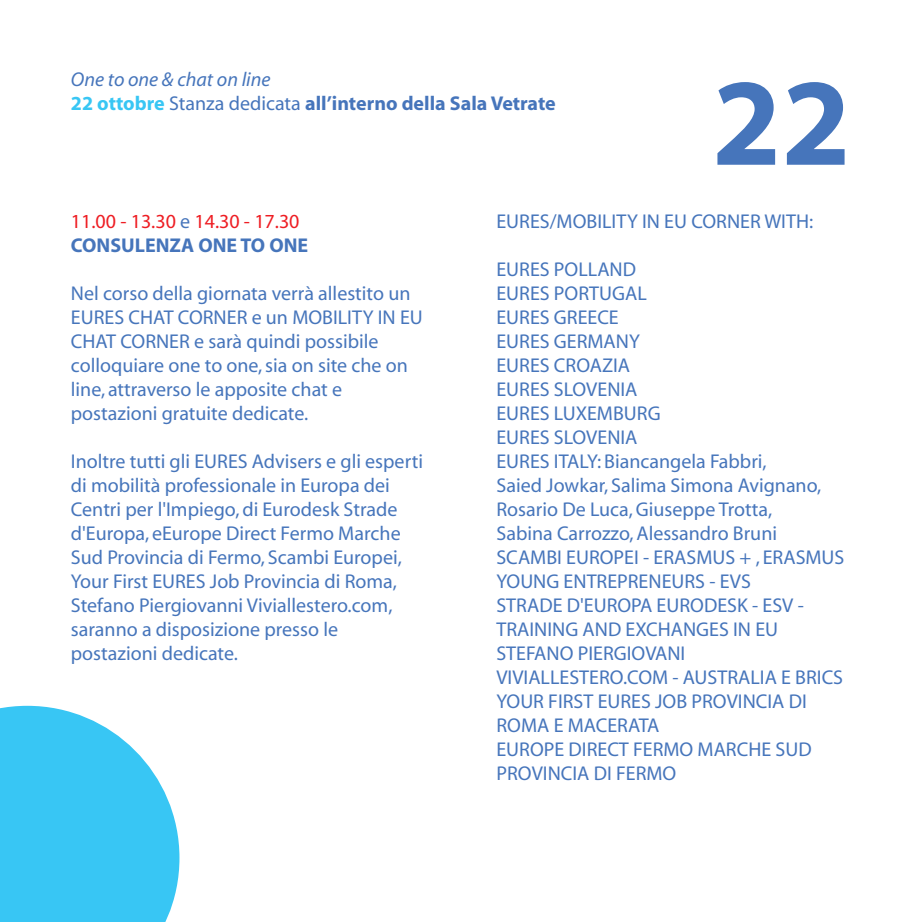
<style>
.page{position:relative;width:922px;height:922px;background:#fff}
.page>*{position:absolute;margin:0;border:0;box-sizing:border-box;transform-origin:0 0}
.t1{font:700 125px "Myriad Pro";color:#4675bb}
.t2{font:20px/24px "Myriad";color:#4675bb}
.t3{font:700 20px/24px "Myriad";color:#4675bb}
.t4{font:20px/24px "Myriad";color:#ee1d23}
.s1{font-weight:400;font-style:italic}
.s2{color:#38c6f4}
.s3{font-weight:400}
.s4{color:#4675bb}
.s5{font-weight:700;color:#4675bb}
</style>
<div class="page">
<svg style="left:0;top:705px;width:179px;height:216px;fill:#38c6f4"></svg>
<p class="t3" style="left:71px;top:69px;width:486px"><span class="s1">One to one &amp; chat on line<br></span><span class="s2">22 ottobre</span> <span class="s3">Stanza dedicata</span> all’interno della Sala Vetrate</p>
<h1 class="t1" style="left:712px;top:76px;width:140px">22</h1>
<p class="t4" style="left:71px;top:211px;width:239px">11.00 - 13.30 <span class="s4">e</span> 14.30 - 17.30<br><span class="s5">CONSULENZA ONE TO ONE</span></p>
<p class="t2" style="left:71px;top:283px;width:353px">Nel corso della giornata verrà allestito un EURES CHAT CORNER e un MOBILITY IN EU CHAT CORNER e sarà quindi possibile colloquiare one to one, sia on site che on line, attraverso le apposite chat e postazioni gratuite dedicate.</p>
<p class="t2" style="left:71px;top:451px;width:353px">Inoltre tutti gli EURES Advisers e gli esperti di mobilità professionale in Europa dei Centri per l'Impiego, di Eurodesk Strade d'Europa, eEurope Direct Fermo Marche Sud Provincia di Fermo, Scambi Europei, Your First EURES Job Provincia di Roma, Stefano Piergiovanni Viviallestero.com, saranno a disposizione presso le postazioni dedicate.</p>
<p class="t2" style="left:496px;top:211px;width:318px">EURES/MOBILITY IN EU CORNER WITH:</p>
<p class="t2" style="left:496px;top:259px;width:349px">EURES POLLAND<br>EURES PORTUGAL<br>EURES GREECE<br>EURES GERMANY<br>EURES CROAZIA<br>EURES SLOVENIA<br>EURES LUXEMBURG<br>EURES SLOVENIA<br>EURES ITALY: Biancangela Fabbri,<br>Saied Jowkar, Salima Simona Avignano,<br>Rosario De Luca, Giuseppe Trotta,<br>Sabina Carrozzo, Alessandro Bruni<br>SCAMBI EUROPEI - ERASMUS + , ERASMUS<br>YOUNG ENTREPRENEURS - EVS<br>STRADE D'EUROPA EURODESK - ESV -<br>TRAINING AND EXCHANGES IN EU<br>STEFANO PIERGIOVANI<br>VIVIALLESTERO.COM - AUSTRALIA E BRICS<br>YOUR FIRST EURES JOB PROVINCIA DI<br>ROMA E MACERATA<br>EUROPE DIRECT FERMO MARCHE SUD<br>PROVINCIA DI FERMO</p>
</div>
